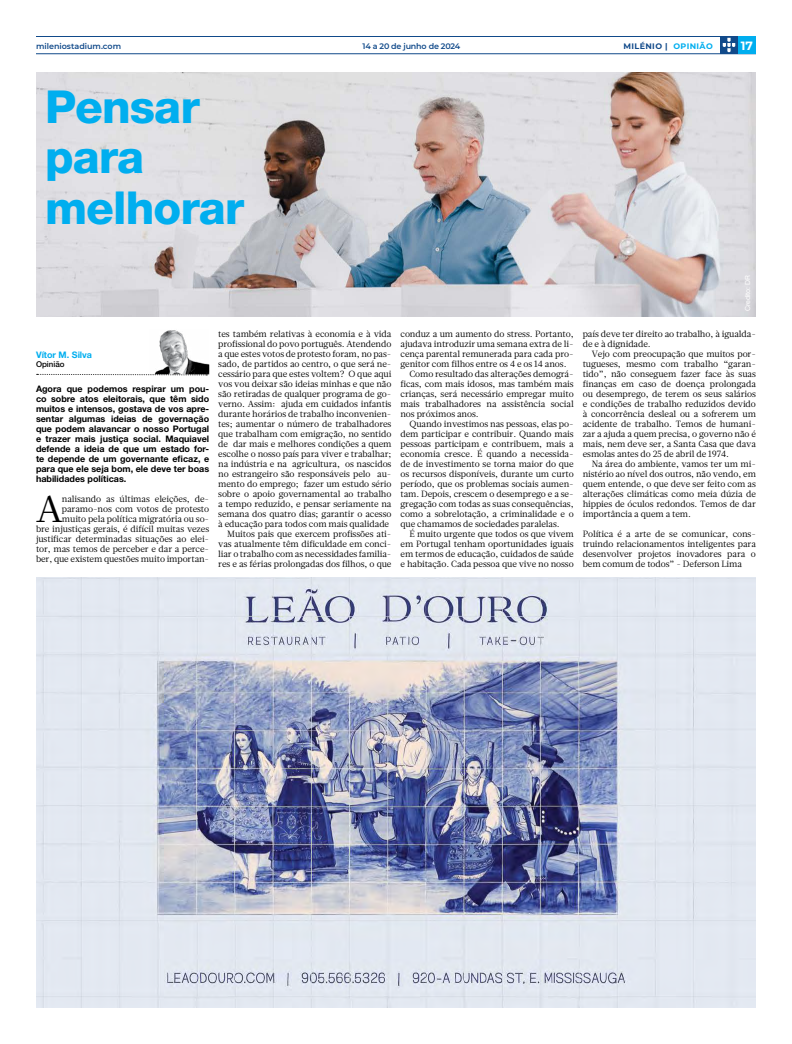
<style>
.page{position:relative;width:792px;height:1044px;background:#fff}
.page>*{position:absolute;margin:0;border:0;box-sizing:border-box;transform-origin:0 0}
.t1{font:800 45.5px/50.3px "Helvetica Neue LT Std";letter-spacing:-.02em;color:#00aeef}
.t2{font:37.6px "Glosa";color:#000}
.t3{font:700 12px "Montserrat";color:#fff}
.t4{font:9px/10px "Glosa";letter-spacing:-.01em;color:#000;text-align:justify}
.t5{font:700 9px/10px "Helvetica Neue LT Std";color:#000;text-align:justify}
.t6{font:700 9px "Helvetica Neue LT Std";color:#00aeef}
.t7{font:600 8px "Montserrat";color:#114a8a}
.t8{font:600 8px "Montserrat";letter-spacing:-.02em;color:#114a8a}
.t9{font:700 8px "Montserrat";letter-spacing:.05em;color:#114a8a}
.t10{font:500 8px "Helvetica Neue LT Std";color:#000}
.t11{font:7px "Helvetica Neue LT Std";letter-spacing:-.01em;color:#fff}
.s1{color:#00aeef}
</style>
<div class="page">
<svg style="left:37px;top:374px;width:170px;height:2px"></svg>
<img style="left:155px;top:330px;width:54px;height:44px">
<img style="left:36px;top:72px;width:720px;height:245px">
<hr style="left:36px;top:54px;width:720px;height:1px;background:#114a8a">
<hr style="left:36px;top:36px;width:720px;height:1px;background:#114a8a">
<svg style="left:720px;top:37px;width:18px;height:17px"></svg>
<svg style="left:723px;top:38px;width:12px;height:14px"></svg>
<div style="left:738px;top:36px;width:18px;height:18px;background:#00aeef"></div>
<img style="left:36px;top:577px;width:720px;height:431px">
<p class="t7" style="left:36px;top:40px;width:87px">mileniostadium.com</p>
<p class="t8" style="left:363px;top:40px;width:99px">14 a 20 de junho de 2024</p>
<p class="t9" style="left:623px;top:40px;width:91px">MILÉNIO | <span class="s1">OPINIÃO</span></p>
<h3 class="t3" style="left:741px;top:37px;width:14px">17</h3>
<h1 class="t1" style="left:45px;top:82px;width:201px">Pensar para melhorar</h1>
<p class="t6" style="left:36px;top:350px;width:58px">Vítor M. Silva</p>
<p class="t10" style="left:36px;top:360px;width:30px">Opinião</p>
<p class="t5" style="left:36px;top:384px;width:175px">Agora que podemos respirar um pou&shy;co sobre atos eleitorais, que têm sido muitos e intensos, gostava de vos apre&shy;sentar algumas ideias de governação que podem alavancar o nosso Portugal e trazer mais justiça social. Maquiavel defende a ideia de que um estado for&shy;te depende de um governante eficaz, e para que ele seja bom, ele deve ter boas habilidades políticas.</p>
<h2 class="t2" style="left:36px;top:484px;width:28px">A</h2>
<p class="t4" style="left:36px;top:494px;width:175px;text-align:right">nalisando as últimas eleições, de&shy;paramo-nos com votos de protesto muito pela política migratória ou so-<br>bre injustiças gerais, é difícil muitas vezes justificar determinadas situações ao elei&shy;tor, mas temos de perceber e dar a perce&shy;ber, que existem questões muito importan-</p>
<p class="t4" style="left:218px;top:329px;width:175px;text-align:right">tes também relativas à economia e à vida profissional do povo português. Atendendo a que estes votos de protesto foram, no pas&shy;sado, de partidos ao centro, o que será ne&shy;cessário para que estes voltem? O que aqui vos vou deixar são ideias minhas e que não são retiradas de qualquer programa de go&shy;verno. Assim: ajuda em cuidados infantis durante horários de trabalho inconvenien&shy;tes; aumentar o número de trabalhadores que trabalham com emigração, no sentido de dar mais e melhores condições a quem escolhe o nosso país para viver e trabalhar; na indústria e na agricultura, os nascidos no estrangeiro são responsáveis pelo au&shy;mento do emprego; fazer um estudo sério sobre o apoio governamental ao trabalho a tempo reduzido, e pensar seriamente na semana dos quatro dias; garantir o acesso à educação para todos com mais qualidade Muitos pais que exercem profissões ati&shy;vas atualmente têm dificuldade em conci&shy;liar o trabalho com as necessidades familia&shy;res e as férias prolongadas dos filhos, o que</p>
<p class="t4" style="left:401px;top:329px;width:175px">conduz a um aumento do stress. Portanto,</p>
<p class="t4" style="left:401px;top:339px;width:175px">ajudava introduzir uma semana extra de li-</p>
<p class="t4" style="left:401px;top:349px;width:175px">cença parental remunerada para cada pro-</p>
<p class="t4" style="left:401px;top:359px;width:168px">genitor com filhos entre os 4 e os 14 anos.</p>
<p class="t4" style="left:410px;top:369px;width:166px">Como resultado das alterações demográ-</p>
<p class="t4" style="left:401px;top:379px;width:175px">ficas, com mais idosos, mas também mais</p>
<p class="t4" style="left:401px;top:389px;width:175px">crianças, será necessário empregar muito</p>
<p class="t4" style="left:401px;top:399px;width:175px">mais trabalhadores na assistência social</p>
<p class="t4" style="left:401px;top:409px;width:80px">nos próximos anos.</p>
<p class="t4" style="left:410px;top:419px;width:166px">Quando investimos nas pessoas, elas po-</p>
<p class="t4" style="left:401px;top:429px;width:175px">dem participar e contribuir. Quando mais</p>
<p class="t4" style="left:401px;top:439px;width:175px">pessoas participam e contribuem, mais a</p>
<p class="t4" style="left:401px;top:449px;width:175px">economia cresce. É quando a necessida-</p>
<p class="t4" style="left:401px;top:459px;width:175px">de de investimento se torna maior do que</p>
<p class="t4" style="left:401px;top:469px;width:175px">os recursos disponíveis, durante um curto</p>
<p class="t4" style="left:401px;top:479px;width:175px">período, que os problemas sociais aumen-</p>
<p class="t4" style="left:401px;top:489px;width:175px">tam. Depois, crescem o desemprego e a se-</p>
<p class="t4" style="left:401px;top:499px;width:175px">gregação com todas as suas consequências,</p>
<p class="t4" style="left:401px;top:509px;width:175px">como a sobrelotação, a criminalidade e o</p>
<p class="t4" style="left:401px;top:519px;width:161px">que chamamos de sociedades paralelas.</p>
<p class="t4" style="left:410px;top:529px;width:166px">É muito urgente que todos os que vivem</p>
<p class="t4" style="left:401px;top:539px;width:175px">em Portugal tenham oportunidades iguais</p>
<p class="t4" style="left:401px;top:549px;width:175px">em termos de educação, cuidados de saúde</p>
<p class="t4" style="left:401px;top:559px;width:175px">e habitação. Cada pessoa que vive no nosso</p>
<p class="t11" style="left:744px;top:311px;width:37px;rotate:-90deg">Credito: DR</p>
<p class="t4" style="left:583px;top:329px;width:175px">país deve ter direito ao trabalho, à igualda&shy;de e à dignidade.</p>
<p class="t4" style="left:583px;top:349px;width:175px;text-indent:9px">Vejo com preocupação que muitos por&shy;tugueses, mesmo com trabalho “garan&shy;tido”, não conseguem fazer face às suas finanças em caso de doença prolongada ou desemprego, de terem os seus salários e condições de trabalho reduzidos devido à concorrência desleal ou a sofrerem um acidente de trabalho. Temos de humani&shy;zar a ajuda a quem precisa, o governo não é mais, nem deve ser, a Santa Casa que dava esmolas antes do 25 de abril de 1974.</p>
<p class="t4" style="left:583px;top:459px;width:175px;text-indent:9px">Na área do ambiente, vamos ter um mi&shy;nistério ao nível dos outros, não vendo, em quem entende, o que deve ser feito com as alterações climáticas como meia dúzia de hippies de óculos redondos. Temos de dar importância a quem a tem.</p>
<p class="t4" style="left:583px;top:529px;width:175px">Política é a arte de se comunicar, cons&shy;truindo relacionamentos inteligentes para desenvolver projetos inovadores para o bem comum de todos” - Deferson Lima</p>
</div>
